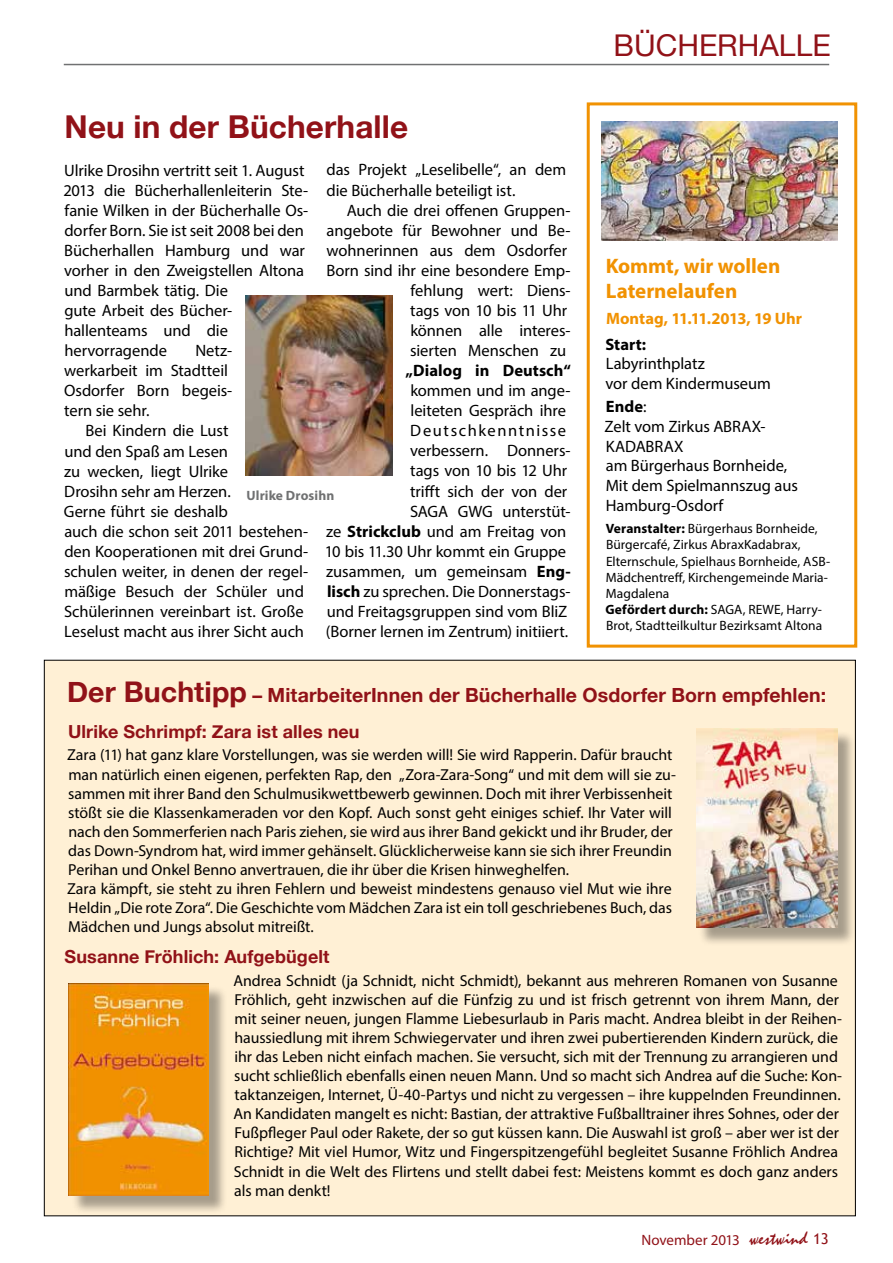
<style>
.page{position:relative;width:893px;height:1263px;background:#fff}
.page>*{position:absolute;margin:0;border:0;box-sizing:border-box;transform-origin:0 0}
.t1{font:700 31.5px "Helvetica Neue";letter-spacing:.005em;color:#911218}
.t2{font:30px "Helvetica Neue";color:#911218}
.t3{font:700 21px/25.2px "Myriad Pro";letter-spacing:-.005em;color:#f19202}
.t4{font:700 19.5px "Helvetica Neue";letter-spacing:.005em;color:#911218}
.t5{font:700 18px "Helvetica Neue";letter-spacing:.005em;color:#911218}
.t6{font:16.5px/20.1px "Myriad Pro";letter-spacing:-.005em;color:#000}
.t7{font:700 16.5px "Myriad Pro";letter-spacing:-.005em;color:#f19202}
.t8{font:700 16.5px "Myriad Pro";letter-spacing:.005em;color:#000}
.t9{font:15.9px/19px "Myriad Pro";letter-spacing:-.005em;color:#000}
.t10{font:15px "Myriad Pro";letter-spacing:-.005em;color:#911218}
.t11{font:13.5px/16.2px "Myriad Pro";letter-spacing:.005em;color:#000}
.t12{font:700 13.5px "Myriad Pro";letter-spacing:.01em;color:#707172}
.s1{font-weight:700}
.s2{font-size:28.5px}
.s3{font-family:"Mistral";font-size:18px}
.s4{font-family:"Trebuchet MS"}
</style>
<div class="page">
<hr style="left:64px;top:64px;width:765px;height:1px;background:#707172">
<div style="left:44px;top:660px;width:811px;height:556px;background:#fff0d5"></div>
<div style="left:698px;top:731px;width:158px;height:215px;background:#000;opacity:.35"></div>
<img style="left:696px;top:728px;width:142px;height:199px">
<div style="left:71px;top:985px;width:157px;height:229px;background:#000;opacity:.35"></div>
<img style="left:69px;top:983px;width:140px;height:212px">
<img style="left:601px;top:122px;width:237px;height:119px">
<img style="left:246px;top:295px;width:147px;height:180px">
<div style="left:587px;top:102px;width:270px;height:546px;border:3px solid #f19202"></div>
<h1 class="t1" style="left:65px;top:107px;width:345px">Neu in der Bücherhalle</h1>
<p class="t6" style="left:327px;top:160px;width:241px">das Projekt „Leselibelle“, an dem die Bücherhalle beteiligt ist.</p>
<p class="t6" style="left:326px;top:200px;width:246px;text-align:right">Auch die drei offenen Gruppen&shy;angebote für Bewohner und Be&shy;wohnerinnen aus dem Osdorfer<br>Born sind ihr eine besondere Emp&shy;fehlung wert: Diens-<br>tags von 10 bis 11 Uhr<br>können alle interes-<br>sierten Menschen zu</p>
<p class="t8" style="left:406px;top:360px;width:167px">„Dialog in Deutsch“</p>
<p class="t6" style="left:325px;top:380px;width:248px;text-align:right">kommen und im ange-<br>leiteten Gespräch ihre<br>Deutschkenntnisse<br>verbessern. Donners-<br>tags von 10 bis 12 Uhr<br>trifft sich der von der<br>SAGA GWG unterstüt-<br>ze <span class="s1">Strickclub</span> und am Freitag von<br>10 bis 11.30 Uhr kommt ein Gruppe zusammen, um gemeinsam <span class="s1">Eng&shy;lisch</span> zu sprechen. Die Donnerstags&shy;und Freitagsgruppen sind vom BliZ (Borner lernen im Zentrum) initiiert.</p>
<p class="t6" style="left:63px;top:160px;width:246px">Ulrike Drosihn vertritt seit 1. August<br>2013 die Bücherhallenleiterin Ste&shy;fanie Wilken in der Bücherhalle Os&shy;dorfer Born. Sie ist seit 2008 bei den<br>Bücherhallen Hamburg und war vorher in den Zweigstellen Altona und Barmbek tätig. Die<br>gute Arbeit des Bücher&shy;hallenteams und die hervorragende</p>
<p class="t6" style="left:64px;top:340px;width:170px;text-indent:131px">Netz&shy;werkarbeit im Stadtteil<br>Osdorfer Born begeis&shy;tern sie sehr.</p>
<p class="t6" style="left:64px;top:421px;width:246px;text-indent:22px">Bei Kindern die Lust<br>und den Spaß am Lesen<br>zu wecken, liegt Ulrike<br>Drosihn sehr am Herzen.<br>Gerne führt sie deshalb<br>auch die schon seit 2011 bestehen&shy;den Kooperationen mit drei Grund&shy;schulen weiter, in denen der regel&shy;mäßige Besuch der Schüler und<br>Schülerinnen vereinbart ist. Große<br>Leselust macht aus ihrer Sicht auch</p>
<p class="t12" style="left:246px;top:487px;width:89px">Ulrike Drosihn</p>
<h2 class="t2" style="left:613px;top:27px;width:219px">BÜCHERHALLE</h2>
<h3 class="t3" style="left:606px;top:252px;width:176px">Kommt, wir wollen<br>Laternelaufen</h3>
<p class="t7" style="left:606px;top:307px;width:198px">Montag, 11.11.2013, 19 Uhr</p>
<p class="t8" style="left:606px;top:333px;width:42px">Start:</p>
<p class="t6" style="left:606px;top:354px;width:167px">Labyrinthplatz<br>vor dem Kindermuseum</p>
<p class="t6" style="left:605px;top:396px;width:195px"><span class="s1">Ende</span>:<br>Zelt vom Zirkus ABRAX-<br>KADABRAX<br>am Bürgerhaus Bornheide,<br>Mit dem Spielmannszug aus<br>Hamburg-Osdorf</p>
<p class="t11" style="left:605px;top:520px;width:226px"><span class="s1">Veranstalter:</span> Bürgerhaus Bornheide, Bürgercafé, Zirkus AbraxKadabrax, Elternschule, Spielhaus Bornheide, ASB-Mädchentreff, Kirchengemeinde Maria-Magdalena<br><span class="s1">Gefördert durch:</span> SAGA, REWE, Harry-Brot, Stadtteilkultur Bezirksamt Altona</p>
<p class="t4" style="left:67px;top:682px;width:760px"><span class="s2">Der Buchtipp</span> – MitarbeiterInnen der Bücherhalle Osdorfer Born empfehlen:</p>
<p class="t5" style="left:68px;top:721px;width:293px">Ulrike Schrimpf: Zara ist alles neu</p>
<p class="t9" style="left:67px;top:745px;width:610px">Zara (11) hat ganz klare Vorstellungen, was sie werden will! Sie wird Rapperin. Dafür braucht man natürlich einen eigenen, perfekten Rap, den „Zora-Zara-Song“ und mit dem will sie zu&shy;sammen mit ihrer Band den Schulmusikwettbewerb gewinnen. Doch mit ihrer Verbissenheit stößt sie die Klassenkameraden vor den Kopf. Auch sonst geht einiges schief. Ihr Vater will nach den Sommerferien nach Paris ziehen, sie wird aus ihrer Band gekickt und ihr Bruder, der das Down-Syndrom hat, wird immer gehänselt. Glücklicherweise kann sie sich ihrer Freundin Perihan und Onkel Benno anvertrauen, die ihr über die Krisen hinweghelfen.<br>Zara kämpft, sie steht zu ihren Fehlern und beweist mindestens genauso viel Mut wie ihre Heldin „Die rote Zora“. Die Geschichte vom Mädchen Zara ist ein toll geschriebenes Buch, das Mädchen und Jungs absolut mitreißt.</p>
<p class="t9" style="left:233px;top:970px;width:610px">Andrea Schnidt (ja Schnidt, nicht Schmidt), bekannt aus mehreren Romanen von Susanne Fröhlich, geht inzwischen auf die Fünfzig zu und ist frisch getrennt von ihrem Mann, der mit seiner neuen, jungen Flamme Liebesurlaub in Paris macht. Andrea bleibt in der Reihen&shy;haussiedlung mit ihrem Schwiegervater und ihren zwei pubertierenden Kindern zurück, die ihr das Leben nicht einfach machen. Sie versucht, sich mit der Trennung zu arrangieren und sucht schließlich ebenfalls einen neuen Mann. Und so macht sich Andrea auf die Suche: Kon&shy;taktanzeigen, Internet, Ü-40-Partys und nicht zu vergessen – ihre kuppelnden Freundinnen.<br>An Kandidaten mangelt es nicht: Bastian, der attraktive Fußballtrainer ihres Sohnes, oder der Fußpfleger Paul oder Rakete, der so gut küssen kann. Die Auswahl ist groß – aber wer ist der Richtige? Mit viel Humor, Witz und Fingerspitzengefühl begleitet Susanne Fröhlich Andrea Schnidt in die Welt des Flirtens und stellt dabei fest: Meistens kommt es doch ganz anders als man denkt!</p>
<p class="t5" style="left:65px;top:945px;width:266px">Susanne Fröhlich: Aufgebügelt</p>
<p class="t10" style="left:641px;top:1230px;width:189px">November 2013 <span class="s3">westwind</span> <span class="s4">13</span></p>
</div>
